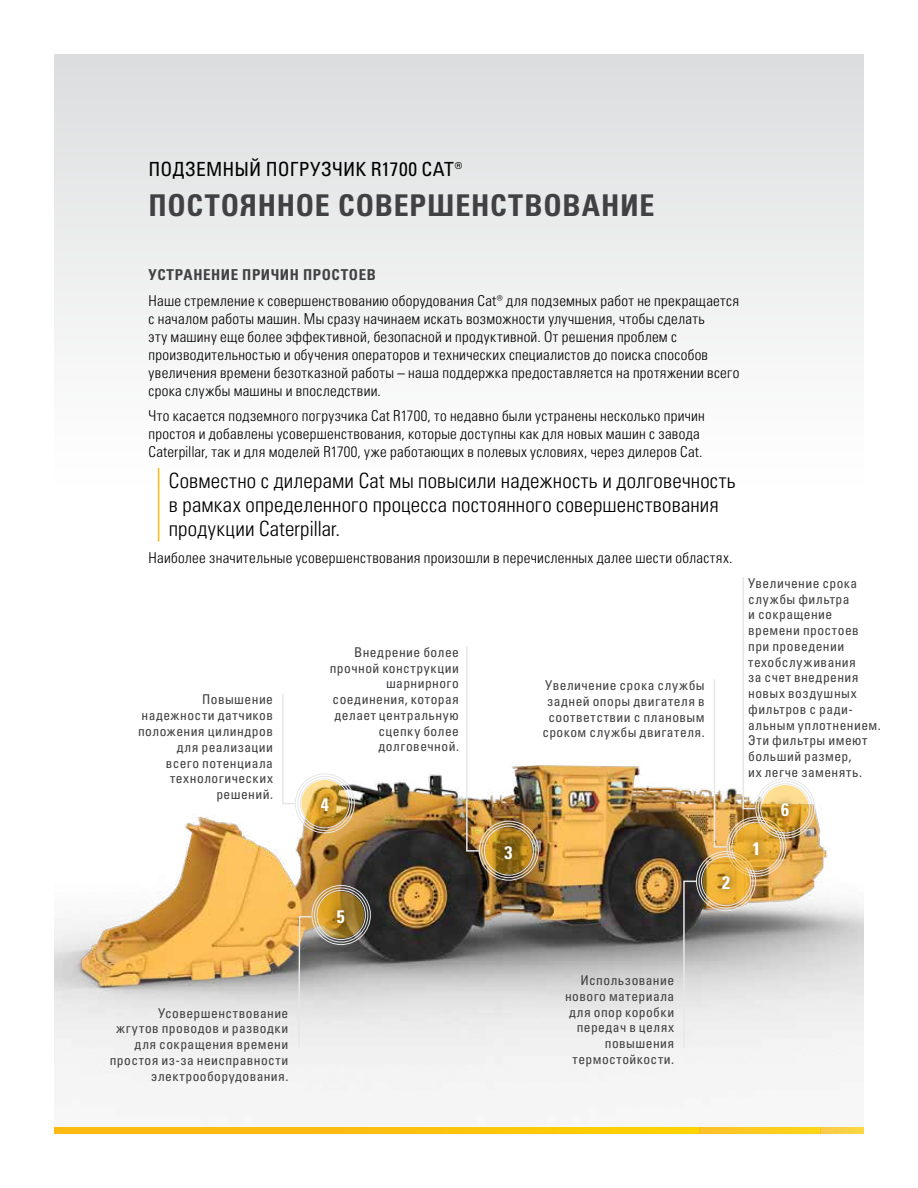
<style>
.page{position:relative;width:918px;height:1188px;background:#fff}
.page>*{position:absolute;margin:0;border:0;box-sizing:border-box;transform-origin:0 0}
.t1{font:30px "Univers LTCYR 67 Bold Cond";letter-spacing:.025em;color:#414042}
.t2{font:21px/24px "Univers LTCYR 47 Light Cond";letter-spacing:.01em;color:#000}
.t3{font:condensed 19.5px "Univers LTCYR 57";letter-spacing:.005em;color:#000}
.t4{font:18px "Univers LTCYR 67 Bold Cond";color:#fff}
.t5{font:15px/18px "Univers LTCYR 47 Light Cond";letter-spacing:.02em;color:#000}
.t6{font:15px "Univers LTCYR 67 Bold Cond";letter-spacing:.035em;color:#414042}
.t7{font:condensed 13.5px/15.8px "Univers LTCYR 57";letter-spacing:.035em;color:#414042;text-align:right}
.s1{font-family:"Univers LT Std";font-stretch:condensed}
</style>
<div class="page">
<div style="left:54px;top:54px;width:810px;height:432px;background:linear-gradient(to bottom,#dcddde,#fff)"></div>
<img style="left:54px;top:459px;width:810px;height:669px">
<div style="left:295px;top:773px;width:60px;height:60px;border:1px solid #e6e7e8;border-radius:50%"></div>
<div style="left:297px;top:776px;width:55px;height:55px;border:1px solid #e6e7e8;border-radius:50%"></div>
<div style="left:300px;top:778px;width:50px;height:50px;border:1px solid #e6e7e8;border-radius:50%"></div>
<svg style="left:281px;top:692px;width:15px;height:113px"></svg>
<div style="left:696px;top:851px;width:60px;height:60px;border:1px solid #e6e7e8;border-radius:50%"></div>
<div style="left:699px;top:854px;width:54px;height:55px;border:1px solid #e6e7e8;border-radius:50%"></div>
<div style="left:701px;top:856px;width:50px;height:50px;border:1px solid #e6e7e8;border-radius:50%"></div>
<svg style="left:682px;top:880px;width:16px;height:170px"></svg>
<div style="left:312px;top:885px;width:59px;height:60px;border:1px solid #e6e7e8;border-radius:50%"></div>
<div style="left:314px;top:887px;width:54px;height:56px;border:1px solid #e6e7e8;border-radius:50%"></div>
<div style="left:317px;top:890px;width:49px;height:50px;border:1px solid #e6e7e8;border-radius:50%"></div>
<svg style="left:297px;top:915px;width:16px;height:135px;background:#c4beb3"></svg>
<svg style="left:54px;top:1128px;width:645px;height:6px;background:#fec20c"></svg>
<div style="left:699px;top:1128px;width:121px;height:6px;background:#fecb21"></div>
<div style="left:820px;top:1128px;width:44px;height:6px;background:#fcd046"></div>
<hr style="left:158px;top:468px;width:1px;height:74px;background:#fdba12">
<div style="left:726px;top:817px;width:60px;height:60px;border:1px solid #e6e7e8;border-radius:50%"></div>
<div style="left:729px;top:819px;width:55px;height:55px;border:1px solid #e6e7e8;border-radius:50%"></div>
<div style="left:731px;top:822px;width:50px;height:50px;border:1px solid #e6e7e8;border-radius:50%"></div>
<svg style="left:713px;top:678px;width:15px;height:170px"></svg>
<svg style="left:733px;top:823px;width:47px;height:47px"></svg>
<div style="left:745px;top:833px;width:23px;height:30px;background:#000;opacity:.75"></div>
<div style="left:755px;top:778px;width:60px;height:60px;border:1px solid #e6e7e8;border-radius:50%"></div>
<div style="left:758px;top:781px;width:55px;height:55px;border:1px solid #e6e7e8;border-radius:50%"></div>
<div style="left:760px;top:783px;width:50px;height:50px;border:1px solid #e6e7e8;border-radius:50%"></div>
<svg style="left:742px;top:575px;width:15px;height:235px"></svg>
<svg style="left:762px;top:785px;width:47px;height:47px"></svg>
<div style="left:772px;top:794px;width:26px;height:31px;background:#000;opacity:.75"></div>
<svg style="left:703px;top:858px;width:46px;height:47px"></svg>
<div style="left:713px;top:867px;width:26px;height:31px;background:#000;opacity:.75"></div>
<svg style="left:485px;top:828px;width:47px;height:47px"></svg>
<div style="left:496px;top:837px;width:25px;height:31px;background:#000;opacity:.75"></div>
<svg style="left:301px;top:780px;width:47px;height:47px"></svg>
<div style="left:312px;top:789px;width:26px;height:31px;background:#000;opacity:.75"></div>
<svg style="left:317px;top:892px;width:47px;height:46px"></svg>
<div style="left:328px;top:900px;width:26px;height:32px;background:#000;opacity:.75"></div>
<div style="left:479px;top:821px;width:60px;height:60px;border:1px solid #e6e7e8;border-radius:50%"></div>
<div style="left:481px;top:823px;width:55px;height:55px;border:1px solid #e6e7e8;border-radius:50%"></div>
<div style="left:484px;top:826px;width:50px;height:50px;border:1px solid #e6e7e8;border-radius:50%"></div>
<svg style="left:465px;top:645px;width:15px;height:207px"></svg>
<h3 class="t3" style="left:149px;top:157px;width:316px">ПОДЗЕМНЫЙ ПОГРУЗЧИК R1700 CAT®</h3>
<h1 class="t1" style="left:149px;top:186px;width:507px">ПОСТОЯННОЕ СОВЕРШЕНСТВОВАНИЕ</h1>
<p class="t6" style="left:149px;top:266px;width:229px">УСТРАНЕНИЕ ПРИЧИН ПРОСТОЕВ</p>
<p class="t5" style="left:149px;top:291px;width:592px">Наше стремление к совершенствованию оборудования Cat® для подземных работ не прекращается с началом работы машин. Мы сразу начинаем искать возможности улучшения, чтобы сделать<br>эту машину еще более эффективной, безопасной и продуктивной. От решения проблем с производительностью и обучения операторов и технических специалистов до поиска способов увеличения времени безотказной работы <span class="s1">–</span> наша поддержка предоставляется на протяжении всего срока службы машины и впоследствии.</p>
<p class="t5" style="left:149px;top:406px;width:558px">Что касается подземного погрузчика Cat R1700, то недавно были устранены несколько причин простоя и добавлены усовершенствования, которые доступны как для новых машин с завода<br>Caterpillar, так и для моделей R1700, уже работающих в полевых условиях, через дилеров Cat.</p>
<h2 class="t2" style="left:169px;top:467px;width:568px">Совместно с дилерами Cat мы повысили надежность и долговечность в рамках определенного процесса постоянного совершенствования продукции Caterpillar.</h2>
<p class="t5" style="left:149px;top:548px;width:585px">Наиболее значительные усовершенствования произошли в перечисленных далее шести областях.</p>
<p class="t7" style="left:138px;top:691px;width:137px">Повышение надежности датчиков положения цилиндров для реализации<br>всего потенциала технологических решений.</p>
<p class="t7" style="left:330px;top:644px;width:131px">Внедрение более прочной конструкции шарнирного соединения, которая делает центральную сцепку более долговечной.</p>
<p class="t4" style="left:321px;top:794px;width:9px">4</p>
<p class="t7" style="left:542px;top:677px;width:164px;text-align:center">Увеличение срока службы задней опоры двигателя в соответствии с плановым сроком службы двигателя.</p>
<p class="t7" style="left:748px;top:575px;width:134px;text-align:left">Увеличение срока службы фильтра<br>и сокращение времени простоев при проведении техобслуживания<br>за счет внедрения новых воздушных фильтров с ради&shy;альным уплотнением.<br>Эти фильтры имеют больший размер,<br>их легче заменять.</p>
<p class="t4" style="left:781px;top:799px;width:9px">6</p>
<p class="t4" style="left:337px;top:905px;width:9px">5</p>
<p class="t4" style="left:505px;top:841px;width:9px">3</p>
<p class="t4" style="left:722px;top:871px;width:9px">2</p>
<p class="t4" style="left:752px;top:837px;width:9px">1</p>
<p class="t7" style="left:110px;top:1005px;width:180px">Усовершенствование<br>жгутов проводов и разводки для сокращения времени простоя из-за неисправности электрооборудования.</p>
<p class="t7" style="left:565px;top:972px;width:111px">Использование нового материала для опор коробки передач в целях повышения термостойкости.</p>
</div>
